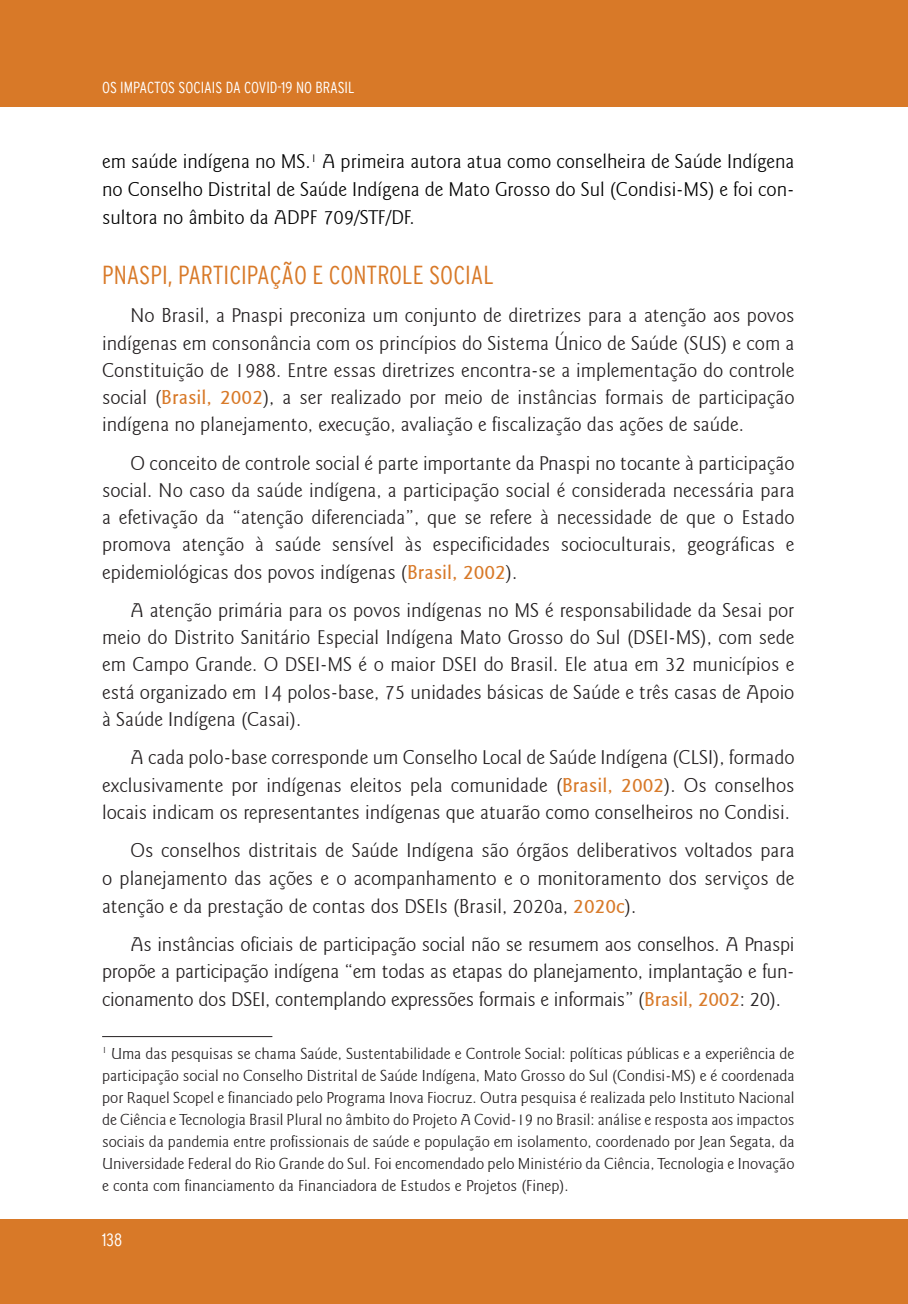
<style>
.page{position:relative;width:908px;height:1304px;background:#fff}
.page>*{position:absolute;margin:0;border:0;box-sizing:border-box;transform-origin:0 0}
.subiitulo_-_nivel_1{font:300 condensed 26px "Interstate";color:#d87928}
.corpo_do_texto{font:300 20px/27.2px "Goudy Sans IT Cby BT";color:#231f20;text-align:justify}
.corpo_do_texto-2{font:300 20px/28px "Goudy Sans IT Cby BT";color:#000;text-align:justify}
.t1{font:300 condensed 18px "Interstate";color:#fff}
.rodape{font:300 16px/22px "Goudy Sans IT Cby BT";color:#231f20;text-align:justify}
.t2{font:300 condensed 16px "Interstate";color:#fff}
.s1{font-weight:500;color:#d87928}
</style>
<div class="page">
<div style="left:0;top:1219px;width:907px;height:85px;background:#d87928"></div>
<div style="left:0;top:0;width:907px;height:107px;background:#d87928"></div>
<hr style="left:102px;top:1036px;width:170px;height:1px;background:#231f20">
<p class="t2" style="left:102px;top:78px;width:254px">OS IMPACTOS SOCIAIS DA COVID-19 NO BRASIL</p>
<p class="corpo_do_texto-2" style="left:102px;top:148px;width:693px">em saúde indígena no MS.<sup>1</sup> A primeira autora atua como conselheira de Saúde Indígena no Conselho Distrital de Saúde Indígena de Mato Grosso do Sul (Condisi-MS) e foi con&shy;sultora no âmbito da ADPF 709/STF/DF.</p>
<p class="subiitulo_-_nivel_1" style="left:102px;top:260px;width:393px">PNASPI, PARTICIPAÇÃO E CONTROLE SOCIAL</p>
<p class="corpo_do_texto" style="left:102px;top:302px;width:693px;text-indent:28px">No Brasil, a Pnaspi preconiza um conjunto de diretrizes para a atenção aos povos indígenas em consonância com os princípios do Sistema Único de Saúde (SUS) e com a Constituição de 1988. Entre essas diretrizes encontra-se a implementação do controle social (<span class="s1">Brasil, 2002</span>), a ser realizado por meio de instâncias formais de participação indígena no planejamento, execução, avaliação e fiscalização das ações de saúde.</p>
<p class="corpo_do_texto" style="left:102px;top:449px;width:693px;text-indent:28px">O conceito de controle social é parte importante da Pnaspi no tocante à participação social. No caso da saúde indígena, a participação social é considerada necessária para a efetivação da “atenção diferenciada”, que se refere à necessidade de que o Estado promova atenção à saúde sensível às especificidades socioculturais, geográficas e epidemiológicas dos povos indígenas (<span class="s1">Brasil, 2002</span>).</p>
<p class="corpo_do_texto" style="left:102px;top:597px;width:693px;text-indent:28px">A atenção primária para os povos indígenas no MS é responsabilidade da Sesai por meio do Distrito Sanitário Especial Indígena Mato Grosso do Sul (DSEI-MS), com sede em Campo Grande. O DSEI-MS é o maior DSEI do Brasil. Ele atua em 32 municípios e está organizado em 14 polos-base, 75 unidades básicas de Saúde e três casas de Apoio à Saúde Indígena (Casai).</p>
<p class="corpo_do_texto" style="left:102px;top:744px;width:693px;text-indent:28px">A cada polo-base corresponde um Conselho Local de Saúde Indígena (CLSI), formado exclusivamente por indígenas eleitos pela comunidade (<span class="s1">Brasil, 2002</span>). Os conselhos locais indicam os representantes indígenas que atuarão como conselheiros no Condisi.</p>
<p class="corpo_do_texto" style="left:102px;top:837px;width:693px;text-indent:28px">Os conselhos distritais de Saúde Indígena são órgãos deliberativos voltados para o planejamento das ações e o acompanhamento e o monitoramento dos serviços de atenção e da prestação de contas dos DSEIs (Brasil, 2020a, <span class="s1">2020c</span>).</p>
<p class="corpo_do_texto" style="left:102px;top:931px;width:693px;text-indent:28px">As instâncias oficiais de participação social não se resumem aos conselhos. A Pnaspi propõe a participação indígena “em todas as etapas do planejamento, implantação e fun&shy;cionamento dos DSEI, contemplando expressões formais e informais” (<span class="s1">Brasil, 2002</span>: 20).</p>
<p class="rodape" style="left:102px;top:1042px;width:693px"><sup>1</sup> Uma das pesquisas se chama Saúde, Sustentabilidade e Controle Social: políticas públicas e a experiência de participação social no Conselho Distrital de Saúde Indígena, Mato Grosso do Sul (Condisi-MS) e é coordenada por Raquel Scopel e financiado pelo Programa Inova Fiocruz. Outra pesquisa é realizada pelo Instituto Nacional de Ciência e Tecnologia Brasil Plural no âmbito do Projeto A Covid-19 no Brasil: análise e resposta aos impactos sociais da pandemia entre profissionais de saúde e população em isolamento, coordenado por Jean Segata, da Universidade Federal do Rio Grande do Sul. Foi encomendado pelo Ministério da Ciência, Tecnologia e Inovação e conta com financiamento da Financiadora de Estudos e Projetos (Finep).</p>
<p class="t1" style="left:102px;top:1230px;width:21px">138</p>
</div>
